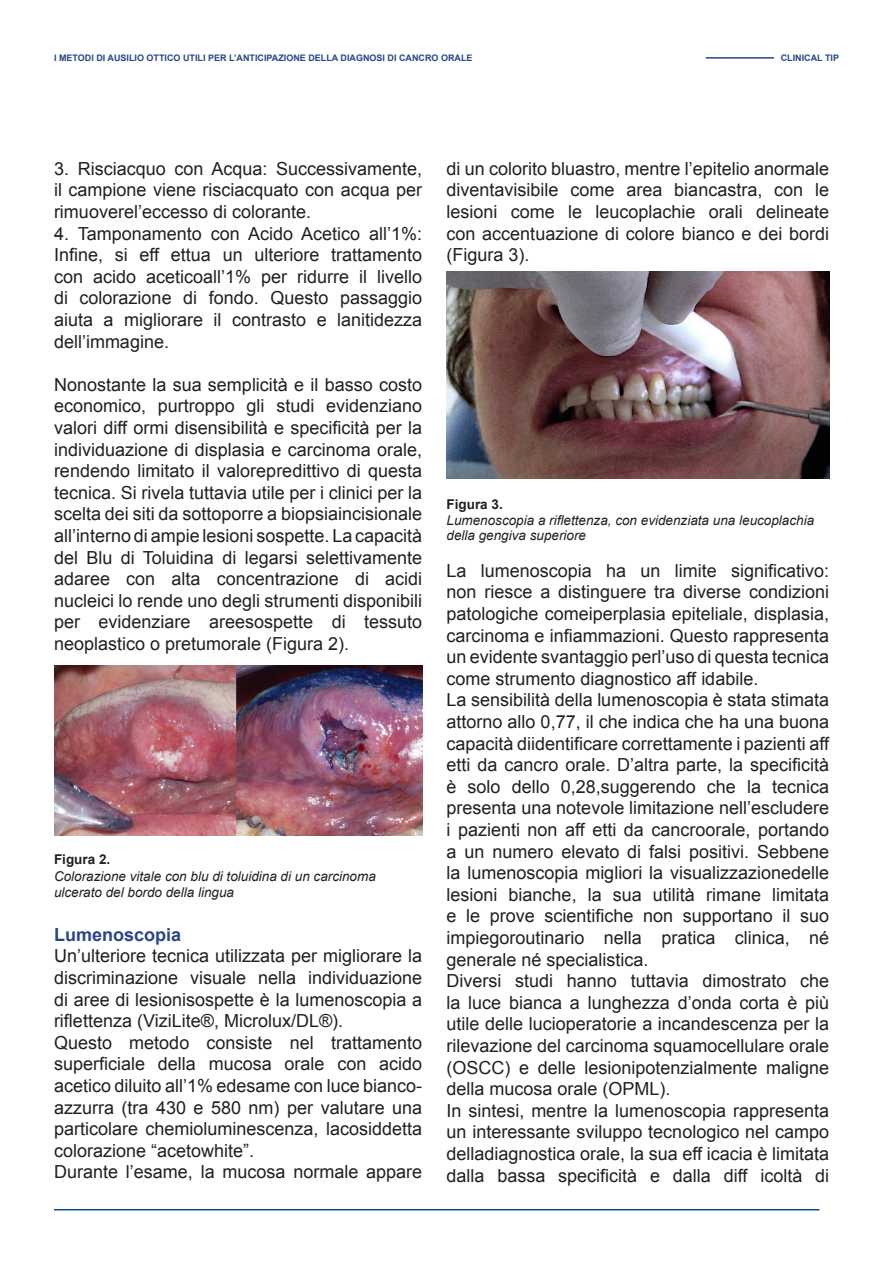
<style>
.page{position:relative;width:893px;height:1263px;background:#fff}
.page>*{position:absolute;margin:0;border:0;box-sizing:border-box;transform-origin:0 0}
.t1{font:18px/21.6px "Arial";color:#231f20;text-align:justify}
.t2{font:700 18px "Arial";color:#294688}
.t3{font:italic 13.5px/16.5px "Arial";color:#231f20}
.t4{font:700 13.5px "Arial";color:#231f20}
.t5{font:700 9px "Arial";color:#294688}
</style>
<div class="page">
<hr style="left:706px;top:57px;width:68px;height:2px;background:#294688">
<hr style="left:54px;top:1209px;width:765px;height:1px;background:#124a8e">
<img style="left:54px;top:665px;width:368px;height:171px">
<img style="left:446px;top:271px;width:383px;height:207px">
<p class="t5" style="left:54px;top:51px;width:420px">I METODI DI AUSILIO OTTICO UTILI PER L’ANTICIPAZIONE DELLA DIAGNOSI DI CANCRO ORALE</p>
<p class="t5" style="left:781px;top:51px;width:60px">CLINICAL TIP</p>
<p class="t1" style="left:54px;top:158px;width:370px">3. Risciacquo con Acqua: Successivamente, il campione viene risciacquato con acqua per rimuoverel’eccesso di colorante.</p>
<p class="t1" style="left:54px;top:223px;width:370px">4. Tamponamento con Acido Acetico all’1%:<br>Infine, si eff ettua un ulteriore trattamento con acido aceticoall’1% per ridurre il livello di colorazione di fondo. Questo passaggio aiuta a migliorare il contrasto e lanitidezza dell’immagine.</p>
<p class="t1" style="left:54px;top:374px;width:370px">Nonostante la sua semplicità e il basso costo economico, purtroppo gli studi evidenziano valori diff ormi disensibilità e specificità per la individuazione di displasia e carcinoma orale, rendendo limitato il valorepredittivo di questa tecnica. Si rivela tuttavia utile per i clinici per la scelta dei siti da sottoporre a biopsiaincisionale all’interno di ampie lesioni sospette. La capacità del Blu di Toluidina di legarsi selettivamente adaree con alta concentrazione di acidi nucleici lo rende uno degli strumenti disponibili per evidenziare areesospette di tessuto neoplastico o pretumorale (Figura 2).</p>
<p class="t4" style="left:54px;top:851px;width:58px">Figura 2.</p>
<p class="t3" style="left:54px;top:868px;width:323px">Colorazione vitale con blu di toluidina di un carcinoma ulcerato del bordo della lingua</p>
<p class="t2" style="left:54px;top:922px;width:129px">Lumenoscopia</p>
<p class="t1" style="left:54px;top:945px;width:370px">Un’ulteriore tecnica utilizzata per migliorare la discriminazione visuale nella individuazione di aree di lesionisospette è la lumenoscopia a riflettenza (ViziLite®, Microlux/DL®).</p>
<p class="t1" style="left:54px;top:1032px;width:370px">Questo metodo consiste nel trattamento superficiale della mucosa orale con acido acetico diluito all’1% edesame con luce bianco&shy;azzurra (tra 430 e 580 nm) per valutare una particolare chemioluminescenza, lacosiddetta colorazione “acetowhite”.</p>
<p class="t1" style="left:54px;top:1161px;width:370px">Durante l’esame, la mucosa normale appare</p>
<p class="t1" style="left:446px;top:158px;width:384px">di un colorito bluastro, mentre l’epitelio anormale diventavisibile come area biancastra, con le lesioni come le leucoplachie orali delineate con accentuazione di colore bianco e dei bordi (Figura 3).</p>
<p class="t4" style="left:446px;top:495px;width:58px">Figura 3.</p>
<p class="t3" style="left:446px;top:513px;width:369px;line-height:15px">Lumenoscopia a riflettenza, con evidenziata una leucoplachia della gengiva superiore</p>
<p class="t1" style="left:446px;top:560px;width:384px">La lumenoscopia ha un limite significativo: non riesce a distinguere tra diverse condizioni patologiche comeiperplasia epiteliale, displasia, carcinoma e infiammazioni. Questo rappresenta un evidente svantaggio perl’uso di questa tecnica come strumento diagnostico aff idabile.</p>
<p class="t1" style="left:446px;top:689px;width:384px">La sensibilità della lumenoscopia è stata stimata attorno allo 0,77, il che indica che ha una buona capacità diidentificare correttamente i pazienti aff etti da cancro orale. D’altra parte, la specificità è solo dello 0,28,suggerendo che la tecnica presenta una notevole limitazione nell’escludere i pazienti non aff etti da cancroorale, portando a un numero elevato di falsi positivi. Sebbene la lumenoscopia migliori la visualizzazionedelle lesioni bianche, la sua utilità rimane limitata e le prove scientifiche non supportano il suo impiegoroutinario nella pratica clinica, né generale né specialistica.</p>
<p class="t1" style="left:446px;top:970px;width:384px">Diversi studi hanno tuttavia dimostrato che la luce bianca a lunghezza d’onda corta è più utile delle lucioperatorie a incandescenza per la rilevazione del carcinoma squamocellulare orale (OSCC) e delle lesionipotenzialmente maligne della mucosa orale (OPML).</p>
<p class="t1" style="left:446px;top:1100px;width:384px">In sintesi, mentre la lumenoscopia rappresenta un interessante sviluppo tecnologico nel campo delladiagnostica orale, la sua eff icacia è limitata dalla bassa specificità e dalla diff icoltà di</p>
</div>
